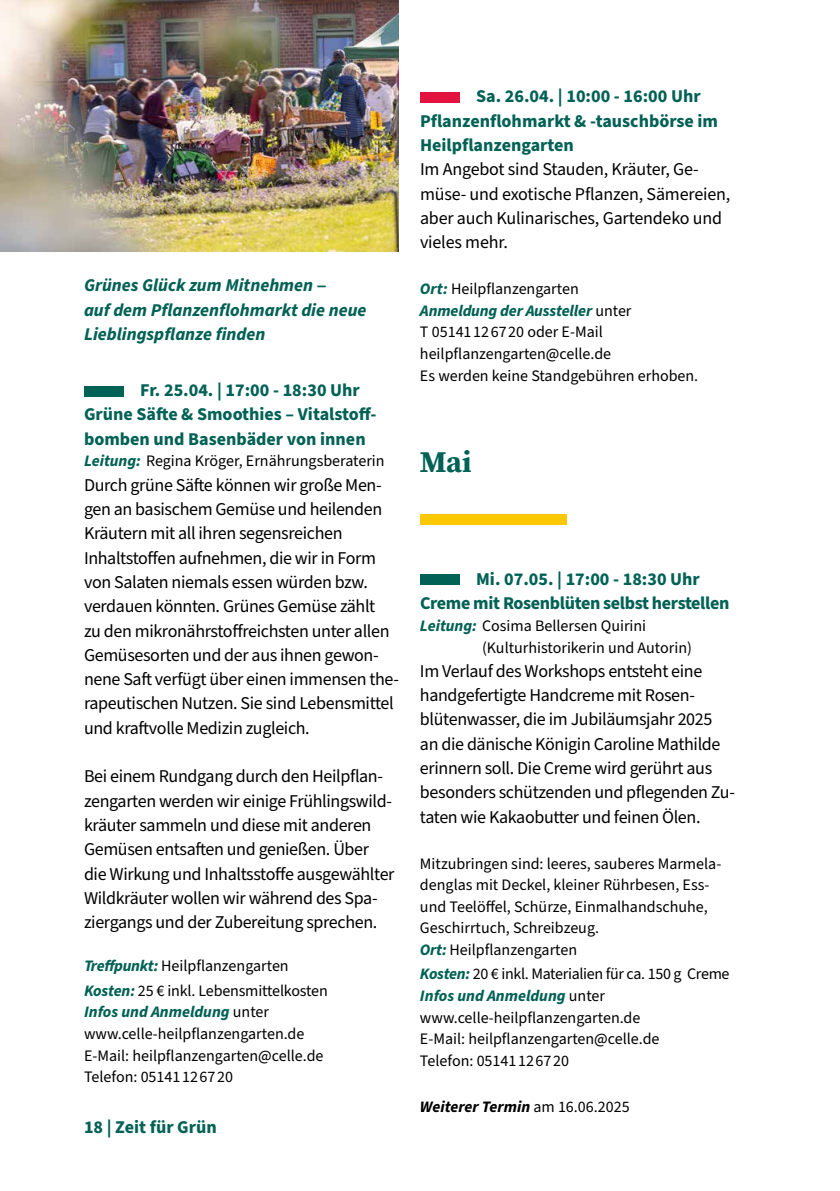
<style>
.page{position:relative;width:840px;height:1191px;background:#fff}
.page>*{position:absolute;margin:0;border:0;box-sizing:border-box;transform-origin:0 0}
.t1{font:700 30px "Source Serif Pro";color:#006155}
.t2{font:18px/24.4px "Source Sans Pro";letter-spacing:-.02em;color:#000}
.t3{font:700 18px/24.2px "Source Sans Pro";color:#006155}
.t4{font:italic 700 18px/24.2px "Source Sans Pro";color:#006155}
.t5{font:700 18px/24.2px "Source Sans Pro";letter-spacing:-.02em;color:#006155}
.t6{font:16px/21.6px "Source Sans Pro";color:#000}
.t7{font:italic 700 16px "Source Sans Pro";color:#000}
.s1{font-family:"Source Serif Pro";font-style:normal}
.s2{font-weight:700;font-style:italic;color:#006155}
.s3{font-weight:400;font-style:normal}
</style>
<div class="page">
<div style="left:84px;top:386px;width:39px;height:10px;background:#006155"></div>
<div style="left:420px;top:92px;width:39px;height:10px;background:#e2133f"></div>
<div style="left:420px;top:575px;width:39px;height:10px;background:#006155"></div>
<div style="left:420px;top:514px;width:145px;height:10px;background:#fcc900"></div>
<img style="left:0;top:0;width:399px;height:252px">
<p class="t4" style="left:84px;top:274px;width:284px">Grünes Glück zum Mitnehmen <span class="s1">‒<br></span>auf dem Pflanzenflohmarkt die neue<br>Lieblingspflanze finden</p>
<p class="t3" style="left:84px;top:378px;width:294px;text-indent:56px">Fr. 25.04. | 17:00 - 18:30 Uhr<br>Grüne Säfte &amp; Smoothies – Vitalstoff&shy;bomben und Basenbäder von innen</p>
<p class="t6" style="left:84px;top:451px;width:302px"><span class="s2">Leitung:</span> Regina Kröger, Ernährungsberaterin</p>
<p class="t2" style="left:84px;top:473px;width:316px">Durch grüne Säfte können wir große Men&shy;gen an basischem Gemüse und heilenden Kräutern mit all ihren segensreichen Inhaltstoffen aufnehmen, die wir in Form von Salaten niemals essen würden bzw. verdauen könnten. Grünes Gemüse zählt<br>zu den mikronährstoffreichsten unter allen Gemüsesorten und der aus ihnen gewon&shy;nene Saft verfügt über einen immensen the&shy;rapeutischen Nutzen. Sie sind Lebensmittel und kraftvolle Medizin zugleich.</p>
<p class="t2" style="left:84px;top:765px;width:312px">Bei einem Rundgang durch den Heilpflan&shy;zengarten werden wir einige Frühlingswild&shy;kräuter sammeln und diese mit anderen Gemüsen entsaften und genießen. Über die Wirkung und Inhaltsstoffe ausgewählter Wildkräuter wollen wir während des Spa&shy;ziergangs und der Zubereitung sprechen.</p>
<p class="t6" style="left:84px;top:954px;width:245px;line-height:24.4px"><span class="s2">Treffpunkt:</span> Heilpflanzengarten<br><span class="s2">Kosten:</span> 25 € inkl. Lebensmittelkosten</p>
<p class="t6" style="left:84px;top:1001px;width:241px"><span class="s2">Infos und Anmeldung</span> unter www.celle-heilpflanzengarten.de<br>E-Mail: heilpflanzengarten@celle.de<br>Telefon: 05141 12 67 20</p>
<p class="t3" style="left:84px;top:1115px;width:134px">18 | Zeit für Grün</p>
<p class="t3" style="left:420px;top:85px;width:299px;text-indent:56px">Sa. 26.04. | 10:00 - 16:00 Uhr<br>Pflanzenflohmarkt &amp; -tauschbörse im<br>Heilpflanzengarten</p>
<p class="t2" style="left:420px;top:158px;width:311px">Im Angebot sind Stauden, Kräuter, Ge&shy;müse- und exotische Pflanzen, Sämereien, aber auch Kulinarisches, Gartendeko und vieles mehr.</p>
<p class="t6" style="left:420px;top:278px;width:280px"><span class="s2">Ort:</span> Heilpflanzengarten<br><span class="s2">Anmeldung der Aussteller</span> unter<br>T 05141 12 67 20 oder E-Mail heilpflanzengarten@celle.de<br>Es werden keine Standgebühren erhoben.</p>
<h1 class="t1" style="left:420px;top:441px;width:53px">Mai</h1>
<p class="t5" style="left:420px;top:567px;width:311px;text-indent:56px">Mi. 07.05. | 17:00 - 18:30 Uhr<br>Creme mit Rosenblüten selbst herstellen</p>
<p class="t6" style="left:482px;top:615px;width:211px;text-indent:-62px"><span class="s2">Leitung:</span> Cosima Bellersen Quirini (Kulturhistorikerin und Autorin)</p>
<p class="t2" style="left:420px;top:659px;width:316px">Im Verlauf des Workshops entsteht eine handgefertigte Handcreme mit Rosen&shy;blütenwasser, die im Jubiläumsjahr 2025 an die dänische Königin Caroline Mathilde erinnern soll. Die Creme wird gerührt aus besonders schützenden und pflegenden Zu&shy;taten wie Kakaobutter und feinen Ölen.</p>
<p class="t6" style="left:420px;top:853px;width:303px">Mitzubringen sind: leeres, sauberes Marmela&shy;denglas mit Deckel, kleiner Rührbesen, Ess&shy;und Teelöffel, Schürze, Einmalhandschuhe, Geschirrtuch, Schreibzeug.<br><span class="s2">Ort:</span> Heilpflanzengarten</p>
<p class="t6" style="left:420px;top:963px;width:311px"><span class="s2">Kosten:</span> 20 € inkl. Materialien für ca. 150 g Creme <span class="s2">Infos und Anmeldung</span> unter www.celle-heilpflanzengarten.de<br>E-Mail: heilpflanzengarten@celle.de<br>Telefon: 05141 12 67 20</p>
<p class="t7" style="left:420px;top:1095px;width:211px">Weiterer Termin <span class="s3">am 16.06.2025</span></p>
</div>
